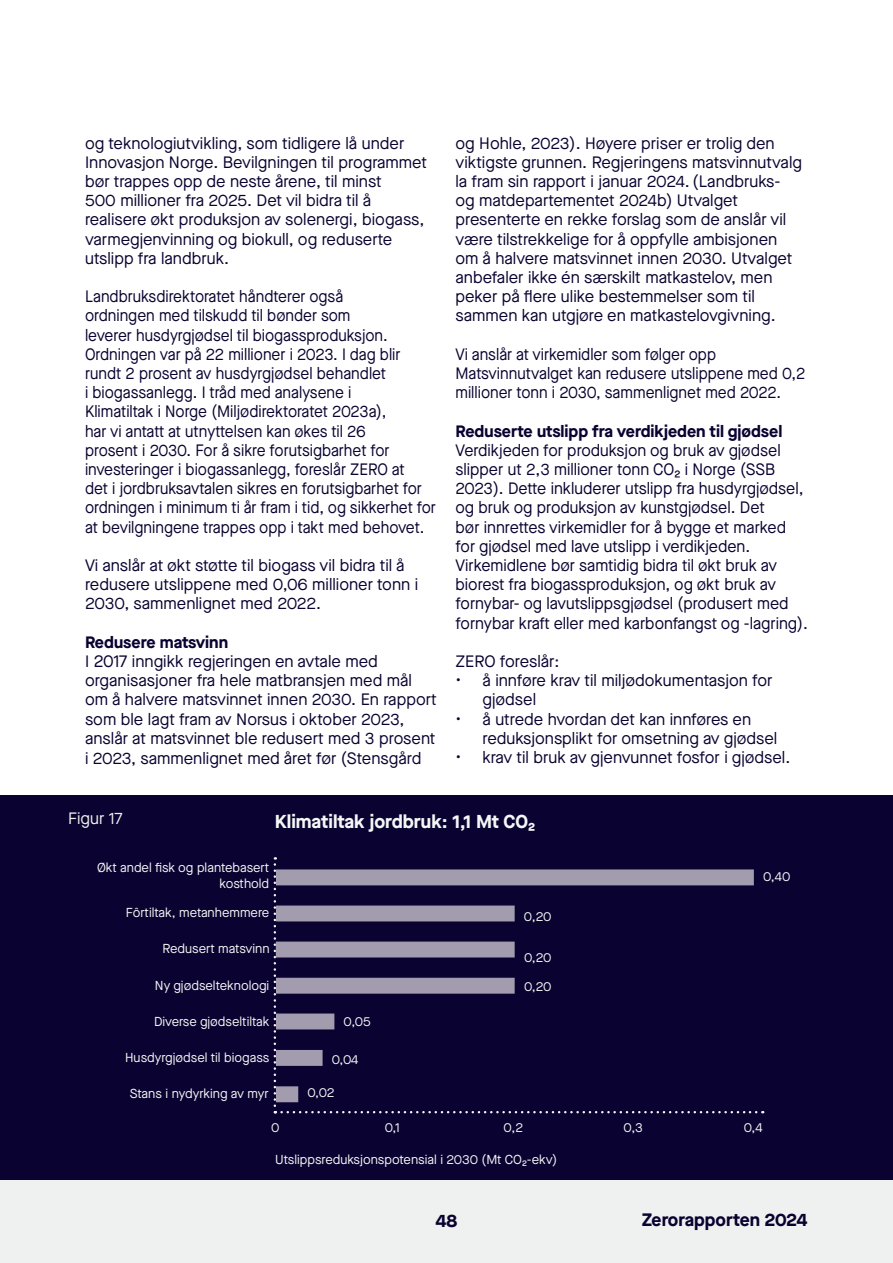
<style>
.page{position:relative;width:893px;height:1263px;background:#fff}
.page>*{position:absolute;margin:0;border:0;box-sizing:border-box;transform-origin:0 0}
.t1{font:700 18.75px "Maison Neue";color:#f5f7f7}
.t2{font:700 18px "Maison Neue";color:#0a0230}
.t3{font:16.5px/19.2px "Maison Neue";color:#0a0230}
.t4{font:16.5px/19.2px "Maison Neue";color:#0a0230;scale:.94 1}
.t5{font:700 16.5px "Maison Neue";color:#0a0230}
.t6{font:16.5px "Maison Neue";color:#eef0ef}
.t7{font:13.05px/15.6px "Maison Neue";color:#f5f7f7;text-align:right}
</style>
<div class="page">
<div style="left:0;top:1180px;width:893px;height:83px;background:#eff0f0"></div>
<div style="left:0;top:795px;width:893px;height:384px;background:#0a0230"></div>
<svg style="left:274px;top:857px;width:482px;height:256px"></svg>
<div style="left:276px;top:870px;width:477px;height:15px;background:#a39bae"></div>
<div style="left:277px;top:906px;width:237px;height:15px;background:#a39bae"></div>
<div style="left:277px;top:978px;width:237px;height:15px;background:#a39bae"></div>
<div style="left:277px;top:1050px;width:45px;height:15px;background:#a39bae"></div>
<div style="left:277px;top:1087px;width:21px;height:15px;background:#a39bae"></div>
<div style="left:276px;top:1087px;width:22px;height:15px;border:1px solid #a39bae"></div>
<div style="left:276px;top:942px;width:238px;height:15px;background:#a39bae"></div>
<div style="left:276px;top:1014px;width:58px;height:15px;background:#a39bae"></div>
<p class="t3" style="left:85px;top:133px;width:344px">og teknologiutvikling, som tidligere lå under Innovasjon Norge. Bevilgningen til programmet bør trappes opp de neste årene, til minst<br>500 millioner fra 2025. Det vil bidra til å realisere økt produksjon av solenergi, biogass, varmegjenvinning og biokull, og reduserte utslipp fra landbruk.</p>
<p class="t4" style="left:85px;top:287px;width:375px">Landbruksdirektoratet håndterer også<br>ordningen med tilskudd til bønder som<br>leverer husdyrgjødsel til biogassproduksjon.<br>Ordningen var på 22 millioner i 2023. I dag blir rundt 2 prosent av husdyrgjødsel behandlet<br>i biogassanlegg. I tråd med analysene i<br>Klimatiltak i Norge (Miljødirektoratet 2023a),<br>har vi antatt at utnyttelsen kan økes til 26<br>prosent i 2030. For å sikre forutsigbarhet for investeringer i biogassanlegg, foreslår ZERO at<br>det i jordbruksavtalen sikres en forutsigbarhet for ordningen i minimum ti år fram i tid, og sikkerhet for at bevilgningene trappes opp i takt med behovet.</p>
<p class="t3" style="left:85px;top:555px;width:335px">Vi anslår at økt støtte til biogass vil bidra til å redusere utslippene med 0,06 millioner tonn i<br>2030, sammenlignet med 2022.</p>
<p class="t5" style="left:85px;top:630px;width:145px">Redusere matsvinn</p>
<p class="t3" style="left:85px;top:651px;width:353px">I 2017 inngikk regjeringen en avtale med organisasjoner fra hele matbransjen med mål om å halvere matsvinnet innen 2030. En rapport som ble lagt fram av Norsus i oktober 2023, anslår at matsvinnet ble redusert med 3 prosent i 2023, sammenlignet med året før (Stensgård</p>
<p class="t3" style="left:455px;top:133px;width:348px">og Hohle, 2023). Høyere priser er trolig den viktigste grunnen. Regjeringens matsvinnutvalg la fram sin rapport i januar 2024. (Landbruks&shy;og matdepartementet 2024b) Utvalget presenterte en rekke forslag som de anslår vil være tilstrekkelige for å oppfylle ambisjonen om å halvere matsvinnet innen 2030. Utvalget anbefaler ikke én særskilt matkastelov, men peker på flere ulike bestemmelser som til sammen kan utgjøre en matkastelovgivning.</p>
<p class="t4" style="left:455px;top:344px;width:374px">Vi anslår at virkemidler som følger opp<br>Matsvinnutvalget kan redusere utslippene med 0,2 millioner tonn i 2030, sammenlignet med 2022.</p>
<p class="t5" style="left:455px;top:419px;width:328px">Reduserte utslipp fra verdikjeden til gjødsel</p>
<p class="t3" style="left:455px;top:440px;width:354px">Verdikjeden for produksjon og bruk av gjødsel slipper ut 2,3 millioner tonn CO2 i Norge (SSB 2023). Dette inkluderer utslipp fra husdyrgjødsel, og bruk og produksjon av kunstgjødsel. Det<br>bør innrettes virkemidler for å bygge et marked for gjødsel med lave utslipp i verdikjeden.<br>Virkemidlene bør samtidig bidra til økt bruk av biorest fra biogassproduksjon, og økt bruk av fornybar- og lavutslippsgjødsel (produsert med fornybar kraft eller med karbonfangst og -lagring).</p>
<p class="t3" style="left:455px;top:651px;width:106px">ZERO foreslår:</p>
<p class="t3" style="left:482px;top:671px;width:291px;text-indent:-27px">• å innføre krav til miljødokumentasjon for gjødsel</p>
<p class="t3" style="left:482px;top:709px;width:296px;text-indent:-27px">• å utrede hvordan det kan innføres en reduksjonsplikt for omsetning av gjødsel</p>
<p class="t3" style="left:455px;top:747px;width:336px">• krav til bruk av gjenvunnet fosfor i gjødsel.</p>
<p class="t6" style="left:68px;top:808px;width:56px">Figur 17</p>
<p class="t1" style="left:275px;top:808px;width:262px">Klimatiltak jordbruk: 1,1 Mt CO2</p>
<p class="t7" style="left:97px;top:859px;width:174px">Økt andel fisk og plantebasert kosthold</p>
<p class="t7" style="left:126px;top:904px;width:145px">Fôrtiltak, metanhemmere</p>
<p class="t7" style="left:162px;top:941px;width:109px">Redusert matsvinn</p>
<p class="t7" style="left:155px;top:978px;width:116px">Ny gjødselteknologi</p>
<p class="t7" style="left:154px;top:1013px;width:117px">Diverse gjødseltiltak</p>
<p class="t7" style="left:125px;top:1049px;width:146px">Husdyrgjødsel til biogass</p>
<p class="t7" style="left:130px;top:1085px;width:141px">Stans i nydyrking av myr</p>
<p class="t7" style="left:344px;top:1013px;width:29px">0,05</p>
<p class="t7" style="left:332px;top:1051px;width:28px">0,04</p>
<p class="t7" style="left:307px;top:1085px;width:29px">0,02</p>
<p class="t7" style="left:524px;top:908px;width:29px">0,20</p>
<p class="t7" style="left:524px;top:949px;width:29px">0,20</p>
<p class="t7" style="left:524px;top:979px;width:29px">0,20</p>
<p class="t7" style="left:763px;top:869px;width:29px">0,40</p>
<p class="t7" style="left:271px;top:1120px;width:10px">0</p>
<p class="t7" style="left:385px;top:1119px;width:17px">0,1</p>
<p class="t7" style="left:504px;top:1119px;width:21px">0,2</p>
<p class="t7" style="left:744px;top:1119px;width:21px">0,4</p>
<p class="t7" style="left:624px;top:1120px;width:21px">0,3</p>
<p class="t7" style="left:275px;top:1152px;width:284px">Utslippsreduksjonspotensial i 2030 (Mt CO2-ekv)</p>
<p class="t2" style="left:436px;top:1208px;width:23px">48</p>
<p class="t2" style="left:642px;top:1207px;width:167px">Zerorapporten 2024</p>
</div>
